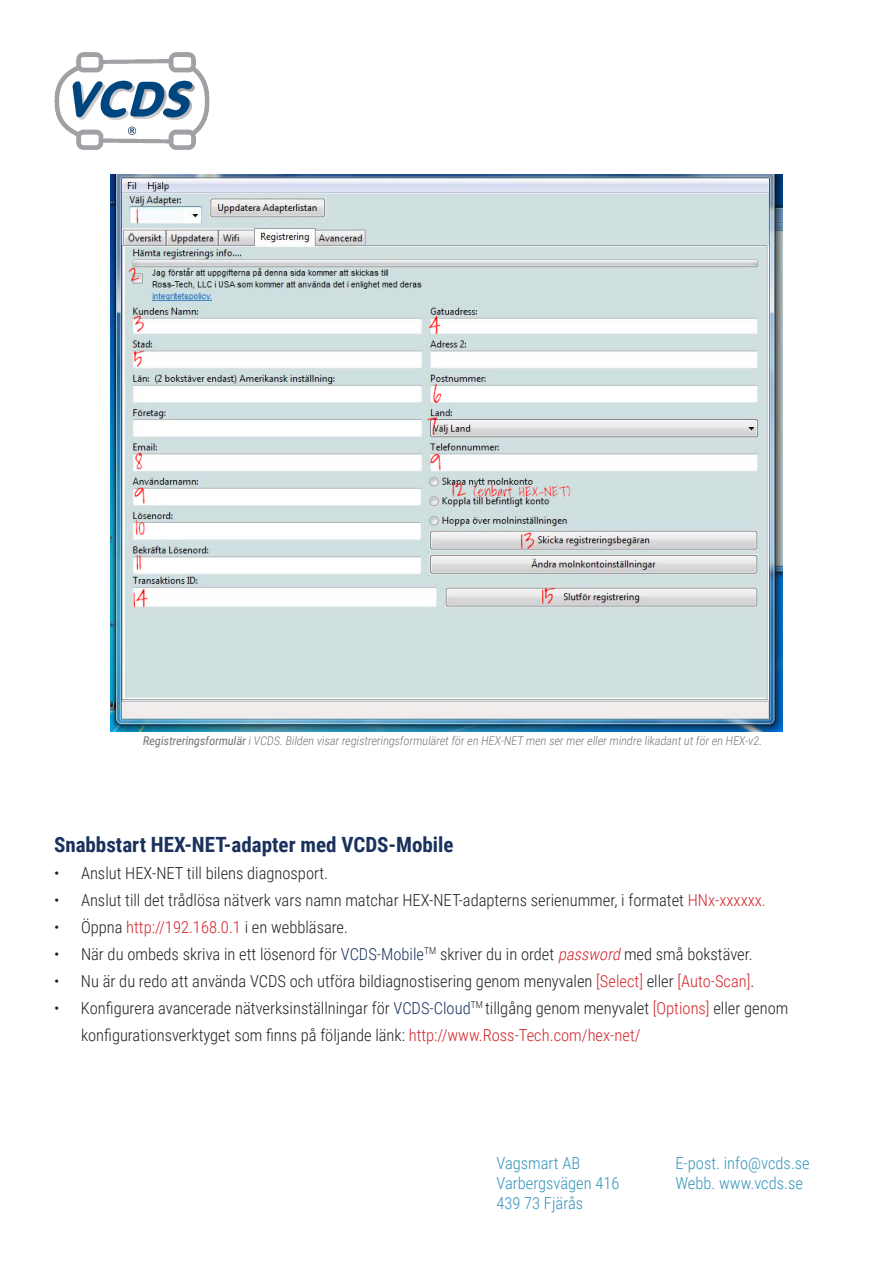
<style>
.page{position:relative;width:893px;height:1263px;background:#fff}
.page>*{position:absolute;margin:0;border:0;box-sizing:border-box;transform-origin:0 0}
.t1{font:700 21px "Roboto Condensed";color:#19315c}
.t2{font:300 16.5px/27px "Roboto Condensed";color:#231f20}
.t3{font:300 16.5px/19.8px "Roboto Condensed";color:#3494ba}
.t4{font:300 12px "Roboto Condensed";color:#727477}
.s1{font-weight:400}
.s2{font-weight:400;font-size:18px;color:#fff}
.s3{color:#d1232a}
.s4{color:#19315c}
.s5{font-style:italic;color:#d1232a}
</style>
<div class="page">
<img style="left:54px;top:52px;width:156px;height:98px">
<img style="left:111px;top:174px;width:672px;height:557px">
<p class="t4" style="left:143px;top:732px;width:623px"><span class="s1">Registreringsformulär</span>iVCDS.Bilden visarregistreringsformuläretfören HEX-NET men sermerellermindre likadantutfören HEX-v2.</p>
<p class="t1" style="left:54px;top:829px;width:415px">Snabbstart HEX-NET-adapter med VCDS-Mobile<span class="s2">e)</span></p>
<p class="t2" style="left:54px;top:859px;width:276px">• Anslut HEX-NET till bilens diagnosport.</p>
<p class="t2" style="left:54px;top:886px;width:713px">• Anslut till det trådlösa nätverk vars namn matchar HEX-NET-adapterns serienummer, i formatet <span class="s3">HNx-xxxxxx.</span></p>
<p class="t2" style="left:54px;top:913px;width:296px">• Öppna <span class="s3">http://192.168.0.1</span> i en webbläsare.</p>
<p class="t2" style="left:54px;top:940px;width:700px">• När du ombeds skriva in ett lösenord för <span class="s4">VCDS-Mobile</span><sup>TM</sup> skriver du in ordet <span class="s5">password</span>med små bokstäver.</p>
<p class="t2" style="left:54px;top:967px;width:702px">• Nu är du redo att använda VCDS och utföra bildiagnostisering genom menyvalen <span class="s3">[Select]</span> eller <span class="s3">[Auto-Scan]</span>.</p>
<p class="t2" style="left:81px;top:994px;width:709px;text-indent:-27px">• Konfigurera avancerade nätverksinställningar för <span class="s4">VCDS-Cloud</span><sup>TM</sup> tillgång genom menyvalet <span class="s3">[Options]</span> eller genom konfigurationsverktyget som finns på följande länk: <span class="s3">http://www.Ross-Tech.com/hex-net/</span></p>
<p class="t3" style="left:496px;top:1153px;width:125px">Vagsmart AB<br>Varbergsvägen 416<br>439 73 Fjärås</p>
<p class="t3" style="left:675px;top:1153px;width:136px">E-post. info@vcds.se<br>Webb. www.vcds.se</p>
</div>
